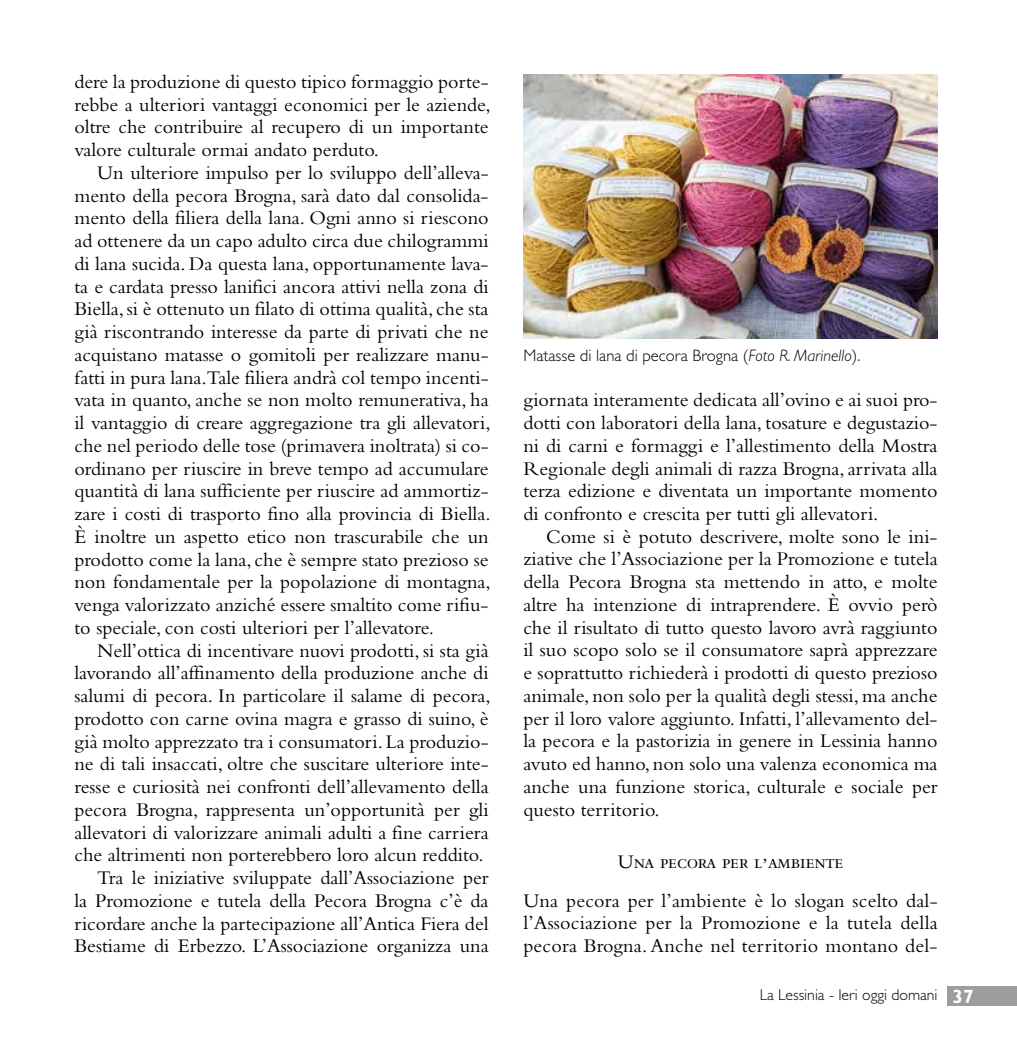
<style>
.page{position:relative;width:1017px;height:1042px;background:#fff}
.page>*{position:absolute;margin:0;border:0;box-sizing:border-box;transform-origin:0 0}
.t1{font:20.12px/22.8px "Bembo Std";color:#000;text-align:justify}
.t2{font:20.12px "Bembo SC";letter-spacing:-.02em;color:#000}
.t3{font:300 16.62px "Gill Sans Std";color:#000}
.t4{font:300 15.75px "Gill Sans Std";color:#000}
.s1{font-style:italic}
.s2{font-weight:700;font-size:19.25px;color:#fff}
</style>
<div class="page">
<div style="left:947px;top:986px;width:70px;height:20px;background:#9d9d9c"></div>
<img style="left:523px;top:74px;width:415px;height:264px">
<p class="t1" style="left:74px;top:70px;width:418px">dere la produzione di questo tipico formaggio porte&shy;rebbe a ulteriori vantaggi economici per le aziende, oltre che contribuire al recupero di un importante valore culturale ormai andato perduto.</p>
<p class="t1" style="left:74px;top:161px;width:418px;text-indent:23px">Un ulteriore impulso per lo sviluppo dell’alleva&shy;mento della pecora Brogna, sarà dato dal consolida&shy;mento della filiera della lana. Ogni anno si riescono ad ottenere da un capo adulto circa due chilogrammi di lana sucida. Da questa lana, opportunamente lava&shy;ta e cardata presso lanifici ancora attivi nella zona di Biella, si è ottenuto un filato di ottima qualità, che sta già riscontrando interesse da parte di privati che ne acquistano matasse o gomitoli per realizzare manu&shy;fatti in pura lana.Tale filiera andrà col tempo incenti&shy;vata in quanto, anche se non molto remunerativa, ha il vantaggio di creare aggregazione tra gli allevatori, che nel periodo delle tose (primavera inoltrata) si co&shy;ordinano per riuscire in breve tempo ad accumulare quantità di lana sufficiente per riuscire ad ammortiz&shy;zare i costi di trasporto fino alla provincia di Biella.<br>È inoltre un aspetto etico non trascurabile che un prodotto come la lana, che è sempre stato prezioso se non fondamentale per la popolazione di montagna, venga valorizzato anziché essere smaltito come rifiu&shy;to speciale, con costi ulteriori per l’allevatore.</p>
<p class="t1" style="left:97px;top:638px;width:393px">Nell’ottica di incentivare nuovi prodotti, si sta già</p>
<p class="t1" style="left:74px;top:661px;width:416px">lavorando all’affinamento della produzione anche di</p>
<p class="t1" style="left:74px;top:684px;width:418px">salumi di pecora. In particolare il salame di pecora,</p>
<p class="t1" style="left:74px;top:707px;width:416px">prodotto con carne ovina magra e grasso di suino, è</p>
<p class="t1" style="left:74px;top:729px;width:416px">già molto apprezzato tra i consumatori. La produzio-</p>
<p class="t1" style="left:74px;top:752px;width:416px">ne di tali insaccati, oltre che suscitare ulteriore inte-</p>
<p class="t1" style="left:74px;top:775px;width:416px">resse e curiosità nei confronti dell’allevamento della</p>
<p class="t1" style="left:74px;top:798px;width:416px">pecora Brogna, rappresenta un’opportunità per gli</p>
<p class="t1" style="left:74px;top:820px;width:416px">allevatori di valorizzare animali adulti a fine carriera</p>
<p class="t1" style="left:74px;top:843px;width:411px">che altrimenti non porterebbero loro alcun reddito.</p>
<p class="t1" style="left:97px;top:866px;width:393px">Tra le iniziative sviluppate dall’Associazione per</p>
<p class="t1" style="left:74px;top:889px;width:416px">la Promozione e tutela della Pecora Brogna c’è da</p>
<p class="t1" style="left:74px;top:911px;width:416px">ricordare anche la partecipazione all’Antica Fiera del</p>
<p class="t1" style="left:74px;top:934px;width:416px">Bestiame di Erbezzo. L’Associazione organizza una</p>
<p class="t3" style="left:523px;top:346px;width:338px">Matasse di lana di pecora Brogna (<span class="s1">Foto R. Marinello</span>).</p>
<p class="t1" style="left:523px;top:388px;width:416px">giornata interamente dedicata all’ovino e ai suoi pro&shy;dotti con laboratori della lana, tosature e degustazio&shy;ni di carni e formaggi e l’allestimento della Mostra Regionale degli animali di razza Brogna, arrivata alla terza edizione e diventata un importante momento di confronto e crescita per tutti gli allevatori.</p>
<p class="t1" style="left:523px;top:525px;width:416px;text-indent:23px">Come si è potuto descrivere, molte sono le ini&shy;ziative che l’Associazione per la Promozione e tutela della Pecora Brogna sta mettendo in atto, e molte altre ha intenzione di intraprendere. È ovvio però che il risultato di tutto questo lavoro avrà raggiunto il suo scopo solo se il consumatore saprà apprezzare e soprattutto richiederà i prodotti di questo prezioso animale, non solo per la qualità degli stessi, ma anche per il loro valore aggiunto. Infatti, l’allevamento del&shy;la pecora e la pastorizia in genere in Lessinia hanno avuto ed hanno, non solo una valenza economica ma anche una funzione storica, culturale e sociale per questo territorio.</p>
<p class="t2" style="left:618px;top:851px;width:227px">Una pecora per l’ambiente</p>
<p class="t1" style="left:523px;top:888px;width:416px">Una pecora per l’ambiente è lo slogan scelto dal&shy;l’Associazione per la Promozione e la tutela della pecora Brogna. Anche nel territorio montano del-</p>
<p class="t4" style="left:760px;top:986px;width:215px">La Lessinia - Ieri oggi domani <span class="s2">37</span></p>
</div>
